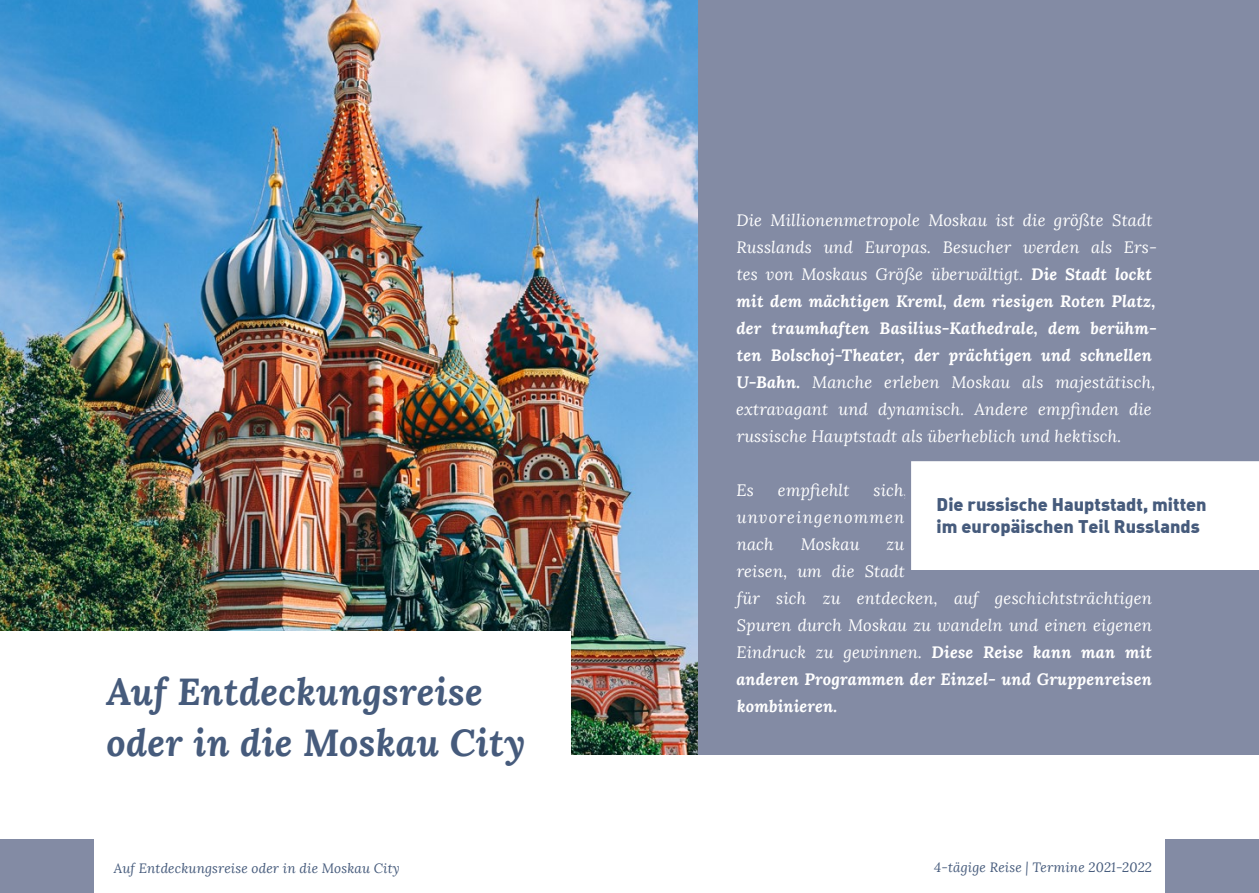
<style>
.page{position:relative;width:1259px;height:893px;background:#fff}
.page>*{position:absolute;margin:0;border:0;box-sizing:border-box;transform-origin:0 0}
.t1{font:italic 700 37.5px/50.6px "Lora";letter-spacing:.01em;color:#465b7c}
.t2{font:900 18px/22.5px "DIN Alternate";color:#465b7c}
.t3{font:italic 16.5px/27px "Lora";letter-spacing:.01em;color:#fff}
.t4{font:italic 16.5px/27px "Lora";letter-spacing:.07em;color:#fff}
.t5{font:italic 13.5px "Lora";letter-spacing:.01em;color:#465b7c}
.s1{font-weight:700}
.s2{color:#fff}
</style>
<div class="page">
<div style="left:0;top:839px;width:94px;height:54px;background:#838ba4"></div>
<div style="left:1165px;top:839px;width:94px;height:54px;background:#838ba4"></div>
<div style="left:0;top:0;width:1259px;height:755px;background:#838ba4"></div>
<div style="left:911px;top:461px;width:348px;height:109px;background:#fff"></div>
<img style="left:0;top:0;width:697px;height:755px">
<div style="left:0;top:631px;width:570px;height:125px;background:#fff"></div>
<h1 class="t1" style="left:106px;top:666px;width:420px">Auf Entdeckungsreise oder in die Moskau City</h1>
<p class="t3" style="left:736px;top:207px;width:422px">Die Millionenmetropole Moskau ist die größte Stadt Russlands und Europas. Besucher werden als Ers&shy;tes von Moskaus Größe überwältigt. <span class="s1">Die Stadt lockt mit dem mächtigen Kreml, dem riesigen Roten Platz, der traumhaften Basilius-Kathedrale, dem berühm&shy;ten Bolschoj-Theater, der prächtigen und schnellen U-Bahn.</span> Manche erleben Moskau als majestätisch, extra-va-gant und dyna-misch. Andere empfinden die russische Hauptstadt als überheblich und hektisch.</p>
<p class="t3" style="left:736px;top:477px;width:19px">Es</p>
<p class="t3" style="left:778px;top:477px;width:73px">empfiehlt</p>
<p class="t4" style="left:736px;top:477px;width:173px;text-indent:137px">sich, unvoreingenommen nach</p>
<p class="t2" style="left:936px;top:492px;width:272px">Die russische Hauptstadt, mitten im europäischen Teil Russlands</p>
<p class="t3" style="left:800px;top:531px;width:60px">Moskau</p>
<p class="t3" style="left:736px;top:531px;width:417px;text-indent:150px">zu<br>reisen, um die Stadt<br>für sich zu entdecken, auf geschichtsträchtigen Spuren durch Moskau zu wandeln und einen eigenen Eindruck zu gewinnen. <span class="s1">Diese Reise kann man mit anderen Programmen der Einzel- und Gruppenreisen kombinieren.</span></p>
<p class="t5" style="left:107px;top:860px;width:295px"><span class="s2">4</span>Auf Entdeckungsreise oder in die Moskau City</p>
<p class="t5" style="left:934px;top:859px;width:219px">4-tägige Reise | Termine 2021-2022</p>
</div>
